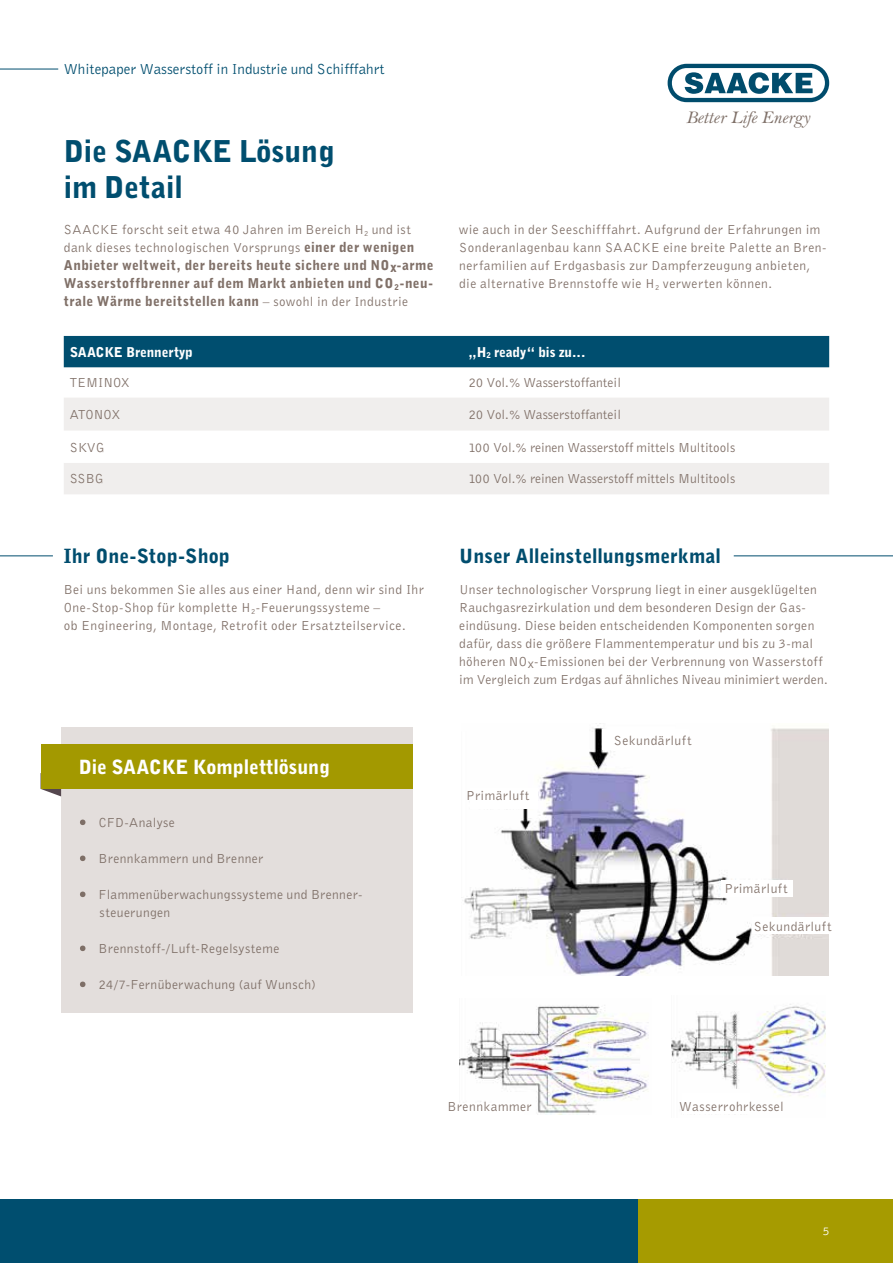
<style>
.page{position:relative;width:893px;height:1263px;background:#fff}
.page>*{position:absolute;margin:0;border:0;box-sizing:border-box;transform-origin:0 0}
.t1{font:900 30px/36px "Bell Gothic";color:#004e6f}
.t2{font:900 19.5px "Bell Gothic";letter-spacing:.005em;color:#004d6e}
.t3{font:900 19.5px "Bell Gothic";color:#fff}
.t4{font:italic 18px "Bell MT Std";letter-spacing:-.005em;color:#7e6f67}
.t5{font:15px "Bell Gothic";color:#004e6f}
.t6{font:13.5px/18px "Bell Gothic";letter-spacing:.025em;color:#807068}
.t7{font:900 13.5px/18px "Bell Gothic";letter-spacing:.03em;color:#807068}
.t8{font:13.5px/18px "Bell Gothic";letter-spacing:.025em;color:#7e6f67}
.t9{font:13.5px "Bell Gothic";color:#807068}
.t10{font:900 13.5px "Bell Gothic";color:#fff}
.t11{font:12px "Bell Gothic";color:#fff}
.s1{font-weight:400}
</style>
<div class="page">
<div style="left:638px;top:1199px;width:255px;height:64px;background:#a69b00"></div>
<div style="left:0;top:1199px;width:638px;height:64px;background:#004e6f"></div>
<img style="left:459px;top:1005px;width:190px;height:110px">
<div style="left:64px;top:336px;width:765px;height:31px;background:#004e6f"></div>
<svg style="left:64px;top:398px;width:765px;height:96px;fill:#f0eeed"></svg>
<div style="left:61px;top:727px;width:351px;height:286px;background:#e3dedc"></div>
<svg style="left:41px;top:789px;width:20px;height:7px"></svg>
<div style="left:41px;top:744px;width:371px;height:45px;background:#a39900"></div>
<svg style="left:80px;top:819px;width:5px;height:6px"></svg>
<svg style="left:80px;top:855px;width:5px;height:6px"></svg>
<svg style="left:80px;top:891px;width:5px;height:6px"></svg>
<svg style="left:80px;top:945px;width:5px;height:6px"></svg>
<svg style="left:80px;top:981px;width:5px;height:6px"></svg>
<hr style="left:0;top:556px;width:53px;height:1px;background:#004d6e">
<hr style="left:734px;top:556px;width:159px;height:1px;background:#004d6e">
<img style="left:464px;top:723px;width:364px;height:252px">
<img style="left:672px;top:1004px;width:153px;height:111px">
<svg style="left:668px;top:64px;width:161px;height:38px"></svg>
<hr style="left:0;top:69px;width:58px;height:1px;background:#004e6f">
<div style="left:470px;top:788px;width:68px;height:20px;background:#fff"></div>
<div style="left:456px;top:1103px;width:68px;height:21px;background:#fff"></div>
<div style="left:682px;top:1093px;width:68px;height:21px;background:#fff"></div>
<div style="left:720px;top:880px;width:72px;height:16px;background:#fff"></div>
<div style="left:752px;top:918px;width:77px;height:16px;background:#fff"></div>
<div style="left:602px;top:729px;width:87px;height:21px;background:#fff"></div>
<p class="t5" style="left:64px;top:60px;width:322px">Whitepaper Wasserstoff in Industrie und Schifffahrt</p>
<h1 class="t1" style="left:64px;top:134px;width:272px">Die SAACKE Lösung im Detail</h1>
<p class="t7" style="left:64px;top:221px;width:371px"><span class="s1">SAACKE forscht seit etwa 40 Jahren im Bereich H</span><sub>2</sub> <span class="s1">und ist dank dieses technologischen Vorsprungs</span> einer der wenigen Anbieter weltweit, der bereits heute sichere und NOx-arme Wasserstoffbrenner auf dem Markt anbieten und CO<sub>2</sub>-neu&shy;trale Wärme bereitstellen kann <span class="s1">– sowohl in der Industrie</span></p>
<h3 class="t4" style="left:686px;top:107px;width:125px">Better Life Energy</h3>
<p class="t6" style="left:459px;top:220px;width:369px">wie auch in der Seeschifffahrt. Aufgrund der Erfahrungen im Sonderanlagenbau kann SAACKE eine breite Palette an Bren&shy;nerfamilien auf Erdgasbasis zur Dampferzeugung anbieten, die alternative Brennstoffe wie H<sub>2</sub> verwerten können.</p>
<p class="t10" style="left:70px;top:343px;width:125px">SAACKE Brennertyp</p>
<p class="t10" style="left:468px;top:343px;width:119px">„H<sub>2</sub> ready“ bis zu...</p>
<p class="t9" style="left:70px;top:374px;width:62px">TEMINOX</p>
<p class="t9" style="left:468px;top:374px;width:154px">20 Vol.% Wasserstoffanteil</p>
<p class="t6" style="left:70px;top:405px;width:52px">ATONOX</p>
<p class="t9" style="left:468px;top:406px;width:154px">20 Vol.% Wasserstoffanteil</p>
<p class="t6" style="left:70px;top:438px;width:37px">SKVG</p>
<p class="t9" style="left:468px;top:438px;width:268px">100 Vol.% reinen Wasserstoff mittels Multitools</p>
<p class="t6" style="left:70px;top:470px;width:35px">SSBG</p>
<p class="t9" style="left:468px;top:470px;width:268px">100 Vol.% reinen Wasserstoff mittels Multitools</p>
<h2 class="t2" style="left:64px;top:543px;width:168px">Ihr One-Stop-Shop</h2>
<h2 class="t2" style="left:459px;top:543px;width:263px">Unser Alleinstellungsmerkmal</h2>
<p class="t6" style="left:64px;top:580px;width:362px">Bei uns bekommen Sie alles aus einer Hand, denn wir sind Ihr<br>One-Stop-Shop für komplette H<sub>2</sub>-Feuerungssysteme –<br>ob Engineering, Montage, Retrofit oder Ersatzteilservice.</p>
<p class="t6" style="left:459px;top:580px;width:370px">Unser technologischer Vorsprung liegt in einer ausgeklügelten Rauchgasrezirkulation und dem besonderen Design der Gas&shy;eindüsung. Diese beiden entscheidenden Komponenten sorgen dafür, dass die größere Flammentemperatur und bis zu 3-mal höheren NOx-Emissionen bei der Verbrennung von Wasserstoff im Vergleich zum Erdgas auf ähnliches Niveau minimiert werden.</p>
<h2 class="t3" style="left:79px;top:754px;width:253px">Die SAACKE Komplettlösung</h2>
<p class="t8" style="left:99px;top:813px;width:78px">CFD-Analyse</p>
<p class="t8" style="left:99px;top:849px;width:166px">Brennkammern und Brenner</p>
<p class="t8" style="left:99px;top:885px;width:266px">Flammenüberwachungssysteme und Brenner&shy;steuerungen</p>
<p class="t8" style="left:99px;top:939px;width:182px">Brennstoff-/Luft-Regelsysteme</p>
<p class="t8" style="left:99px;top:975px;width:219px">24/7-Fernüberwachung (auf Wunsch)</p>
<p class="t6" style="left:466px;top:786px;width:65px">Primärluft</p>
<p class="t6" style="left:614px;top:731px;width:79px">Sekundärluft</p>
<p class="t6" style="left:725px;top:879px;width:65px">Primärluft</p>
<p class="t6" style="left:754px;top:917px;width:79px">Sekundärluft</p>
<p class="t6" style="left:448px;top:1097px;width:86px">Brennkammer</p>
<p class="t6" style="left:679px;top:1097px;width:106px">Wasserrohrkessel</p>
<p class="t11" style="left:823px;top:1224px;width:8px">5</p>
</div>
